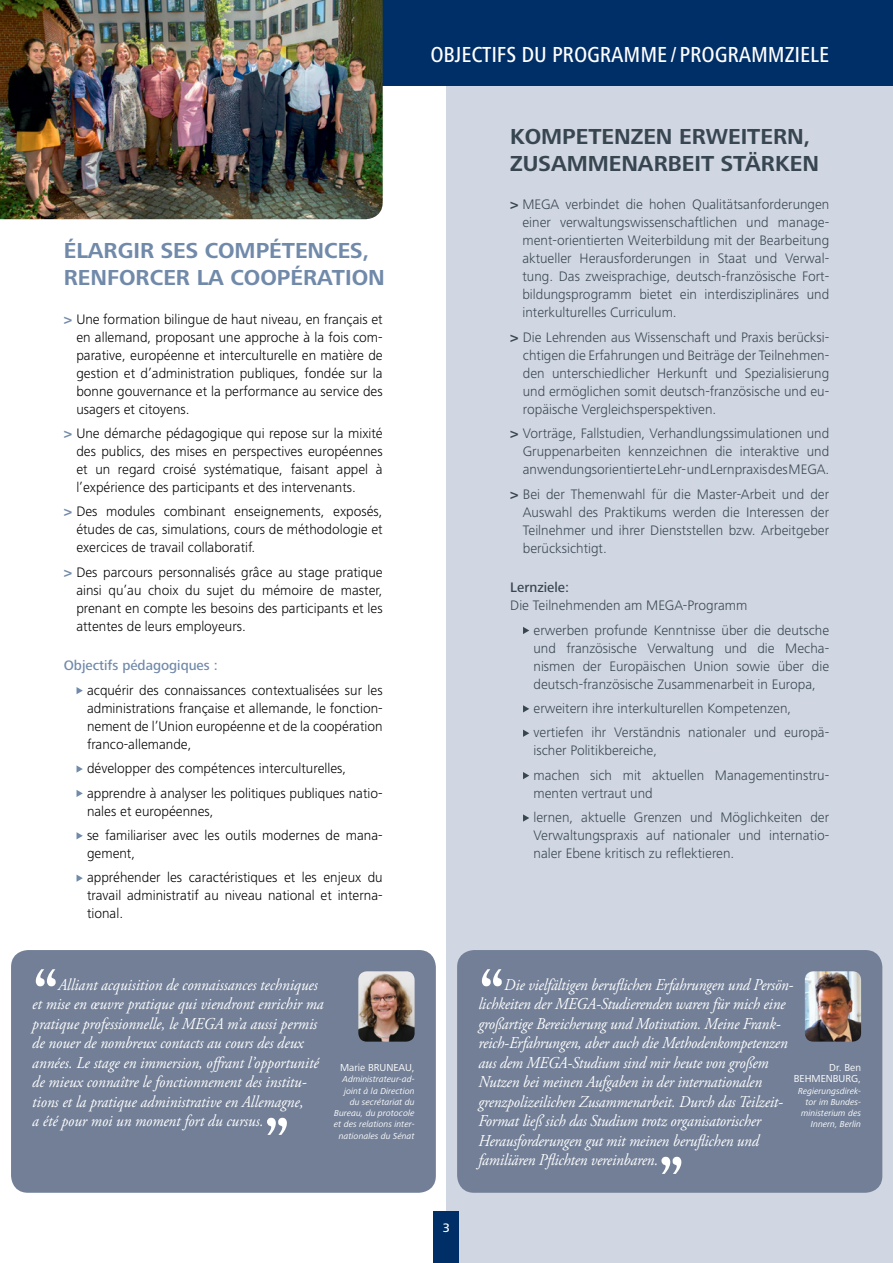
<style>
.page{position:relative;width:893px;height:1263px;background:#fff}
.page>*{position:absolute;margin:0;border:0;box-sizing:border-box;transform-origin:0 0}
.t1{font:700 64.8px "Agfa Rotis Semi Serif";color:#fff;scale:.92 1}
.t2{font:700 22.5px/27px "Frutiger Next LT";color:#718aaa}
.t3{font:700 22.5px/27px "Frutiger Next LT";color:#374651}
.t4{font:500 condensed 22.5px "Frutiger Next LT";letter-spacing:-.005em;color:#fff}
.t5{font:italic 16.5px/19.5px "Adobe Garamond Pro";letter-spacing:-.01em;color:#fff;scale:.92 1}
.t6{font:300 14.25px/18px "Frutiger Next LT";color:#374651;text-align:justify}
.t7{font:300 14.25px/18px "Frutiger Next LT";color:#000;text-align:justify}
.t8{font:500 14.25px "Frutiger Next LT";color:#718aaa}
.t9{font:500 14.25px "Frutiger Next LT";color:#374651}
.t10{font:500 12.75px "Frutiger Next LT";color:#fff}
.t11{font:10.5px/11.2px "Frutiger Next LT";color:#fff;text-align:right}
.t12{font:italic 9px/11.2px "Frutiger Next LT";color:#fff;text-align:right}
.s1{font-weight:700;color:#718aaa}
.s2{font-weight:700}
</style>
<div class="page">
<div style="left:446px;top:0;width:447px;height:1263px;background:#d0d6e2"></div>
<div style="left:0;top:0;width:893px;height:85px;background:#002f67"></div>
<svg style="left:77px;top:687px;width:6px;height:7px"></svg>
<svg style="left:77px;top:765px;width:6px;height:8px"></svg>
<svg style="left:77px;top:790px;width:6px;height:7px"></svg>
<svg style="left:77px;top:832px;width:6px;height:7px"></svg>
<svg style="left:77px;top:875px;width:6px;height:7px"></svg>
<svg style="left:523px;top:627px;width:6px;height:7px"></svg>
<svg style="left:523px;top:705px;width:6px;height:7px"></svg>
<svg style="left:523px;top:730px;width:6px;height:7px"></svg>
<svg style="left:523px;top:772px;width:6px;height:7px"></svg>
<svg style="left:523px;top:814px;width:6px;height:8px"></svg>
<img style="left:0;top:0;width:383px;height:219px">
<div style="left:457px;top:950px;width:425px;height:243px;background:#727f97;border-radius:17px"></div>
<img style="left:805px;top:971px;width:56px;height:71px">
<div style="left:434px;top:1212px;width:25px;height:51px;background:#002f67"></div>
<div style="left:11px;top:950px;width:425px;height:243px;background:#727f97;border-radius:17px"></div>
<img style="left:358px;top:971px;width:57px;height:71px">
<h2 class="t4" style="left:430px;top:42px;width:400px">OBJECTIFS DU PROGRAMME / PROGRAMMZIELE</h2>
<h2 class="t2" style="left:64px;top:237px;width:323px">ÉLARGIR SES COMPÉTENCES,<br>RENFORCER LA COOPÉRATION</h2>
<p class="t7" style="left:76px;top:310px;width:308px;text-indent:-13px"><span class="s1">&gt;</span> Une formation bilingue de haut niveau, en français et en allemand, proposant une approche à la fois com&shy;parative, européenne et interculturelle en matière de gestion et d’administration publiques, fondée sur la bonne gouvernance et la performance au service des usagers et citoyens.</p>
<p class="t7" style="left:76px;top:424px;width:308px;text-indent:-13px"><span class="s1">&gt;</span> Une démarche pédagogique qui repose sur la mixité des publics, des mises en perspectives européennes et un regard croisé systématique, faisant appel à l’expérience des participants et des intervenants.</p>
<p class="t7" style="left:76px;top:503px;width:308px;text-indent:-13px"><span class="s1">&gt;</span> Des modules combinant enseignements, exposés, études de cas, simulations, cours de méthodologie et exercices de travail collaboratif.</p>
<p class="t7" style="left:76px;top:563px;width:308px;text-indent:-13px"><span class="s1">&gt;</span> Des parcours personnalisés grâce au stage pratique ainsi qu’au choix du sujet du mémoire de master, prenant en compte les besoins des participants et les attentes de leurs employeurs.</p>
<p class="t8" style="left:64px;top:658px;width:156px">Objectifs pédagogiques :</p>
<p class="t7" style="left:87px;top:681px;width:297px">acquérir des connaissances contextualisées sur les administrations française et allemande, le fonction&shy;nement de l’Union européenne et de la coopération franco-allemande,</p>
<p class="t7" style="left:87px;top:756px;width:297px;line-height:24.5px">développer des compétences interculturelles, apprendre à analyser les politiques publiques natio-</p>
<p class="t7" style="left:87px;top:799px;width:297px;line-height:24.5px">nales et européennes,<br>se familiariser avec les outils modernes de mana-</p>
<p class="t7" style="left:87px;top:841px;width:297px;line-height:24.5px">gement,<br>appréhender les caractéristiques et les enjeux du</p>
<p class="t7" style="left:87px;top:887px;width:297px">travail administratif au niveau national et interna&shy;tional.</p>
<h1 class="t1" style="left:32px;top:953px;width:30px">“</h1>
<p class="t5" style="left:32px;top:975px;width:318px;text-indent:26px">Alliant acquisition de connaissances techniques et mise en œuvre pratique qui viendront enrichir ma pratique professionnelle, le MEGA m’a aussi permis de nouer de nombreux contacts au cours des deux années. Le stage en immersion, offrant l’opportunité de mieux connaître le fonctionnement des institu&shy;tions et la pratique administrative en Allemagne,<br>a été pour moi un moment fort du cursus.</p>
<h1 class="t1" style="left:264px;top:1101px;width:30px">”</h1>
<p class="t11" style="left:340px;top:1062px;width:76px">Marie BRUNEAU,</p>
<p class="t12" style="left:334px;top:1074px;width:82px">Administrateur-ad&shy;joint à la Direction du secrétariat du<br>Bureau, du protocole et des relations inter&shy;nationales du Sénat</p>
<h2 class="t3" style="left:510px;top:123px;width:310px">KOMPETENZEN ERWEITERN,<br>ZUSAMMENARBEIT STÄRKEN</h2>
<p class="t6" style="left:522px;top:196px;width:308px;text-indent:-12px"><span class="s2">&gt;</span> MEGA verbindet die hohen Qualitätsanforderungen einer verwaltungswissenschaftlichen und manage&shy;ment-orientierten Weiterbildung mit der Bearbeitung aktueller Herausforderungen in Staat und Verwal&shy;tung. Das zweisprachige, deutsch-französische Fort&shy;bildungsprogramm bietet ein interdisziplinäres und interkulturelles Curriculum.</p>
<p class="t6" style="left:523px;top:328px;width:308px;text-indent:-13px"><span class="s2">&gt;</span> Die Lehrenden aus Wissenschaft und Praxis berücksi&shy;chtigen die Erfahrungen und Beiträge der Teilnehmen&shy;den unterschiedlicher Herkunft und Spezialisierung und ermöglichen somit deutsch-französische und eu&shy;ropäische Vergleichsperspektiven.</p>
<p class="t6" style="left:523px;top:424px;width:308px;text-indent:-13px"><span class="s2">&gt;</span> Vorträge, Fallstudien, Verhandlungssimulationen und Gruppenarbeiten kennzeichnen die interaktive und anwendungsorientierte Lehr- und Lernpraxis des MEGA.</p>
<p class="t6" style="left:523px;top:485px;width:308px;text-indent:-13px"><span class="s2">&gt;</span> Bei der Themenwahl für die Master-Arbeit und der Auswahl des Praktikums werden die Interessen der Teilnehmer und ihrer Dienststellen bzw. Arbeitgeber berücksichtigt.</p>
<p class="t9" style="left:510px;top:580px;width:60px">Lernziele:</p>
<p class="t6" style="left:533px;top:593px;width:297px;line-height:24.5px;text-indent:-23px">Die Teilnehmenden am MEGA-Programm<br>erwerben profunde Kenntnisse über die deutsche</p>
<p class="t6" style="left:533px;top:639px;width:297px">und französische Verwaltung und die Mecha&shy;nismen der Europäischen Union sowie über die deutsch-französische Zusammenarbeit in Europa,</p>
<p class="t6" style="left:533px;top:696px;width:296px;line-height:24.5px">erweitern ihre interkulturellen Kompetenzen, vertiefen ihr Verständnis nationaler und europä-</p>
<p class="t6" style="left:533px;top:738px;width:297px;line-height:24.5px">ischer Politikbereiche,<br>machen sich mit aktuellen Managementinstru-</p>
<p class="t6" style="left:533px;top:781px;width:297px;line-height:24.5px">menten vertraut und<br>lernen, aktuelle Grenzen und Möglichkeiten der</p>
<p class="t6" style="left:533px;top:826px;width:297px">Verwaltungspraxis auf nationaler und internatio&shy;naler Ebene kritisch zu reflektieren.</p>
<p class="t10" style="left:443px;top:1221px;width:9px">3</p>
<h1 class="t1" style="left:478px;top:953px;width:30px">“</h1>
<p class="t5" style="left:478px;top:975px;width:344px;text-indent:26px">Die vielfältigen beruflichen Erfahrungen und Persön&shy;lichkeiten der MEGA-Studierenden waren für mich eine großartige Bereicherung und Motivation. Meine Frank&shy;reich-Erfahrungen, aber auch die Methodenkompetenzen aus dem MEGA-Studium sind mir heute von großem Nutzen bei meinen Aufgaben in der internationalen grenzpolizeilichen Zusammenarbeit. Durch das Teilzeit-Format ließ sich das Studium trotz organisatorischer Herausforderungen gut mit meinen beruflichen und familiären Pflichten vereinbaren.</p>
<p class="t11" style="left:794px;top:1062px;width:69px">Dr. Ben<br>BEHMENBURG,</p>
<p class="t12" style="left:798px;top:1085px;width:64px">Regierungsdirek&shy;tor im Bundes&shy;ministerium des<br>Innern, Berlin</p>
<h1 class="t1" style="left:658px;top:1140px;width:30px">”</h1>
</div>
